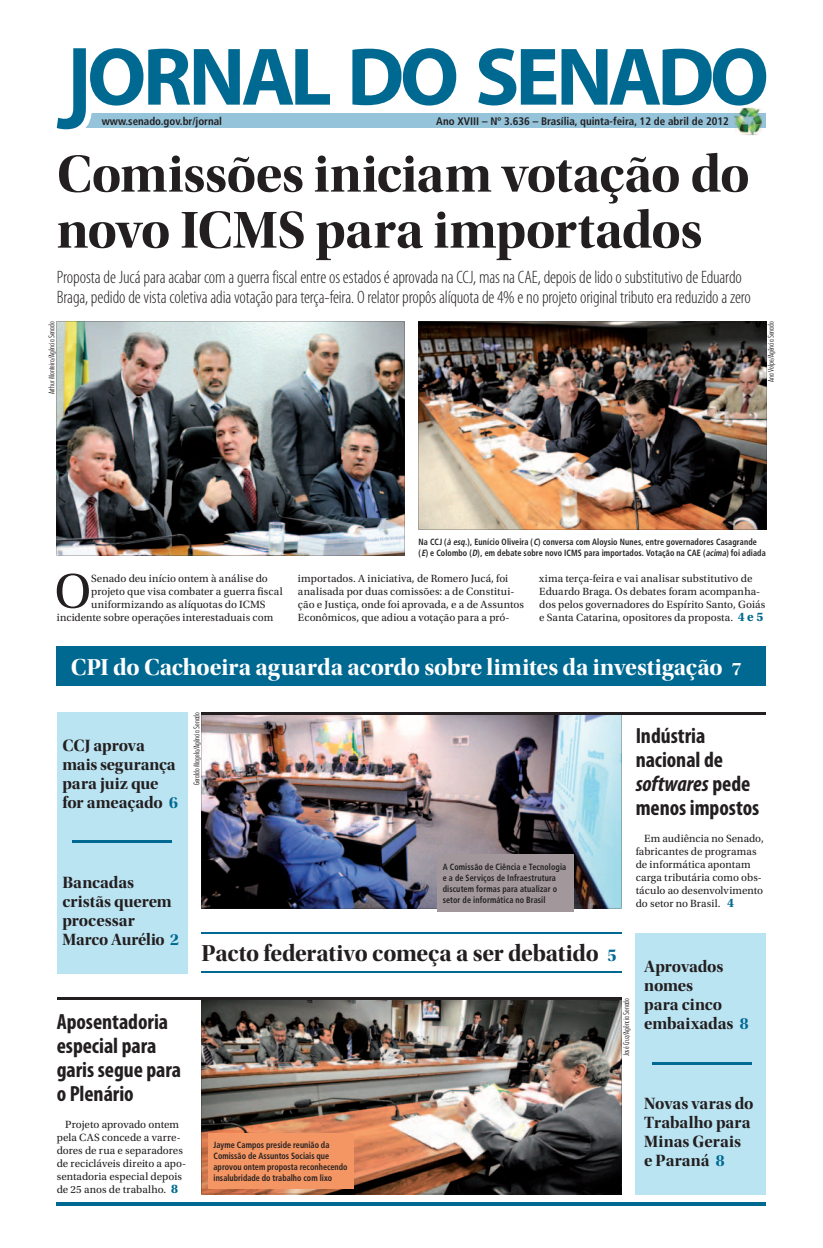
<style>
.page{position:relative;width:823px;height:1248px;background:#fff}
.page>*{position:absolute;margin:0;border:0;box-sizing:border-box;transform-origin:0 0}
.t1{font:54px/56px "Utopia Std Bold Disp";letter-spacing:-.01em;color:#231f20}
.t2{font:50.8px "Utopia Std";color:#231f20}
.t3{font:24px "Utopia Std Bold Disp";letter-spacing:-.005em;color:#fff}
.t4{font:24px "Utopia Std Bold Disp";letter-spacing:-.01em;color:#231f20}
.t5{font:700 condensed 22px/24px "Myriad Pro";letter-spacing:-.005em;color:#231f20}
.t6{font:300 condensed 18px/20px "Myriad Pro";letter-spacing:-.01em;color:#231f20}
.t7{font:17px/19px "Utopia Std Bold Disp";letter-spacing:-.005em;color:#231f20}
.t8{font:11px/13px "Utopia Std";letter-spacing:.005em;color:#231f20}
.t9{font:700 condensed 11px "Frutiger";color:#231f20}
.t10{font:700 condensed 9px/11px "Frutiger";letter-spacing:.01em;color:#231f20;scale:.9 1}
.t11{font:300 condensed 8px "Futura BT";color:#231f20}
.s1{font-style:italic}
.s2{font-weight:700;font-size:13px;color:#006991}
.s3{font-size:19px}
.s4{color:#006991}
.s5{font-size:18px;color:#006991}
</style>
<div class="page">
<hr style="left:57px;top:1202px;width:708px;height:3px;background:#006991">
<div style="left:57px;top:712px;width:130px;height:261px;background:#bbe4f3"></div>
<div style="left:635px;top:933px;width:130px;height:261px;background:#bbe4f3"></div>
<div style="left:57px;top:646px;width:708px;height:39px;background:#006991"></div>
<div style="left:59px;top:114px;width:706px;height:14px;background:#94c3da"></div>
<img style="left:734px;top:108px;width:27px;height:27px">
<img style="left:734px;top:114px;width:27px;height:14px">
<svg style="left:57px;top:48px;width:273px;height:82px"></svg>
<svg style="left:352px;top:48px;width:104px;height:57px"></svg>
<svg style="left:478px;top:48px;width:287px;height:57px"></svg>
<img style="left:57px;top:321px;width:347px;height:234px">
<img style="left:418px;top:321px;width:347px;height:208px">
<img style="left:201px;top:999px;width:420px;height:194px">
<img style="left:201px;top:714px;width:420px;height:194px">
<div style="left:208px;top:1133px;width:145px;height:55px;background:#f49664"></div>
<hr style="left:57px;top:997px;width:564px;height:2px;background:#231f20">
<hr style="left:201px;top:712px;width:564px;height:2px;background:#231f20">
<hr style="left:201px;top:932px;width:420px;height:1px;background:#006991">
<hr style="left:201px;top:971px;width:420px;height:1px;background:#006991">
<div style="left:437px;top:854px;width:136px;height:57px;background:#a2989c"></div>
<hr style="left:72px;top:840px;width:99px;height:2px;background:#006991">
<hr style="left:652px;top:1061px;width:99px;height:2px;background:#006991">
<p class="t9" style="left:102px;top:114px;width:122px">www.senado.gov.br/jornal</p>
<p class="t9" style="left:436px;top:114px;width:294px">Ano XVIII – Nº 3.636 – Brasília, quinta-feira, 12 de abril de 2012</p>
<h1 class="t1" style="left:57px;top:146px;width:694px">Comissões iniciam votação do novo ICMS para importados</h1>
<p class="t6" style="left:57px;top:267px;width:695px">Proposta de Jucá para acabar com a guerra fiscal entre os estados é aprovada na CCJ, mas na CAE, depois de lido o substitutivo de Eduardo<br>Braga, pedido de vista coletiva adia votação para terça-feira. O relator propôs alíquota de 4% e no projeto original tributo era reduzido a zero</p>
<p class="t11" style="left:47px;top:394px;width:74px;rotate:-90deg">Arthur Monteiro/Agência Senado</p>
<p class="t11" style="left:765px;top:382px;width:62px;rotate:-90deg">Ana Volpe/Agência Senado</p>
<p class="t10" style="left:418px;top:536px;width:387px">Na CCJ (<span class="s1">à esq.</span>), Eunício Oliveira (<span class="s1">C</span>) conversa com Aloysio Nunes, entre governadores Casagrande (<span class="s1">E</span>) e Colombo (<span class="s1">D</span>), em debate sobre novo ICMS para importados. Votação na CAE (<span class="s1">acima</span>) foi adiada</p>
<h2 class="t2" style="left:54px;top:563px;width:38px">O</h2>
<p class="t8" style="left:91px;top:571px;width:178px">Senado deu início ontem à análise do</p>
<p class="t8" style="left:298px;top:571px;width:227px">importados. A iniciativa, de Romero Jucá, foi analisada por duas comissões: a de Constitui&shy;ção e Justiça, onde foi aprovada, e a de Assuntos Econômicos, que adiou a votação para a pró-</p>
<p class="t8" style="left:539px;top:571px;width:227px">xima terça-feira e vai analisar substitutivo de Eduardo Braga. Os debates foram acompanha&shy;dos pelos governadores do Espírito Santo, Goiás e Santa Catarina, opositores da proposta. <span class="s2">4 e 5</span></p>
<h3 class="t3" style="left:71px;top:653px;width:671px">CPI do Cachoeira aguarda acordo sobre limites da investigação <span class="s3">7</span></h3>
<p class="t8" style="left:91px;top:584px;width:193px">projeto que visa combater a guerra scal</p>
<p class="t8" style="left:91px;top:597px;width:176px">uniformizando as alíquotas do ICMS</p>
<p class="t8" style="left:57px;top:610px;width:218px">incidente sobre operações interestaduais com</p>
<h3 class="t7" style="left:62px;top:735px;width:117px">CCJ aprova mais segurança para juiz que for ameaçado <span class="s4">6</span></h3>
<p class="t11" style="left:191px;top:785px;width:75px;rotate:-90deg">Geraldo Magela/Agência Senado</p>
<h3 class="t5" style="left:635px;top:722px;width:125px">Indústria nacional de <span class="s1">softwares</span> pede menos impostos</h3>
<h3 class="t7" style="left:62px;top:873px;width:118px">Bancadas cristãs querem processar<br>Marco Aurélio <span class="s4">2</span></h3>
<h3 class="t5" style="left:57px;top:1008px;width:126px">Aposentadoria especial para garis segue para o Plenário</h3>
<p class="t8" style="left:57px;top:1117px;width:131px;text-indent:9px">Projeto aprovado ontem pela CAS concede a varre&shy;dores de rua e separadores de recicláveis direito a apo&shy;sentadoria especial depois de 25 anos de trabalho. <span class="s2">8</span></p>
<p class="t10" style="left:442px;top:861px;width:139px">A Comissão de Ciência e Tecnologia e a de Serviços de Infraestrutura discutem formas para atualizar o setor de informática no Brasil</p>
<p class="t8" style="left:635px;top:831px;width:130px;text-indent:9px">Em audiência no Senado, fabricantes de programas de informática apontam carga tributária como obs&shy;táculo ao desenvolvimento do setor no Brasil. <span class="s2">4</span></p>
<h3 class="t4" style="left:201px;top:939px;width:416px">Pacto federativo começa a ser debatido <span class="s5">5</span></h3>
<p class="t11" style="left:621px;top:1056px;width:60px;rotate:-90deg">José Cruz/Agência Senado</p>
<h3 class="t7" style="left:643px;top:956px;width:106px">Aprovados nomes<br>para cinco embaixadas <span class="s4">8</span></h3>
<p class="t10" style="left:213px;top:1139px;width:150px">Jayme Campos preside reunião da Comissão de Assuntos Sociais que aprovou ontem proposta reconhecendo insalubridade do trabalho com lixo</p>
<h3 class="t7" style="left:643px;top:1093px;width:111px">Novas varas do<br>Trabalho para<br>Minas Gerais e Paraná <span class="s4">8</span></h3>
</div>
